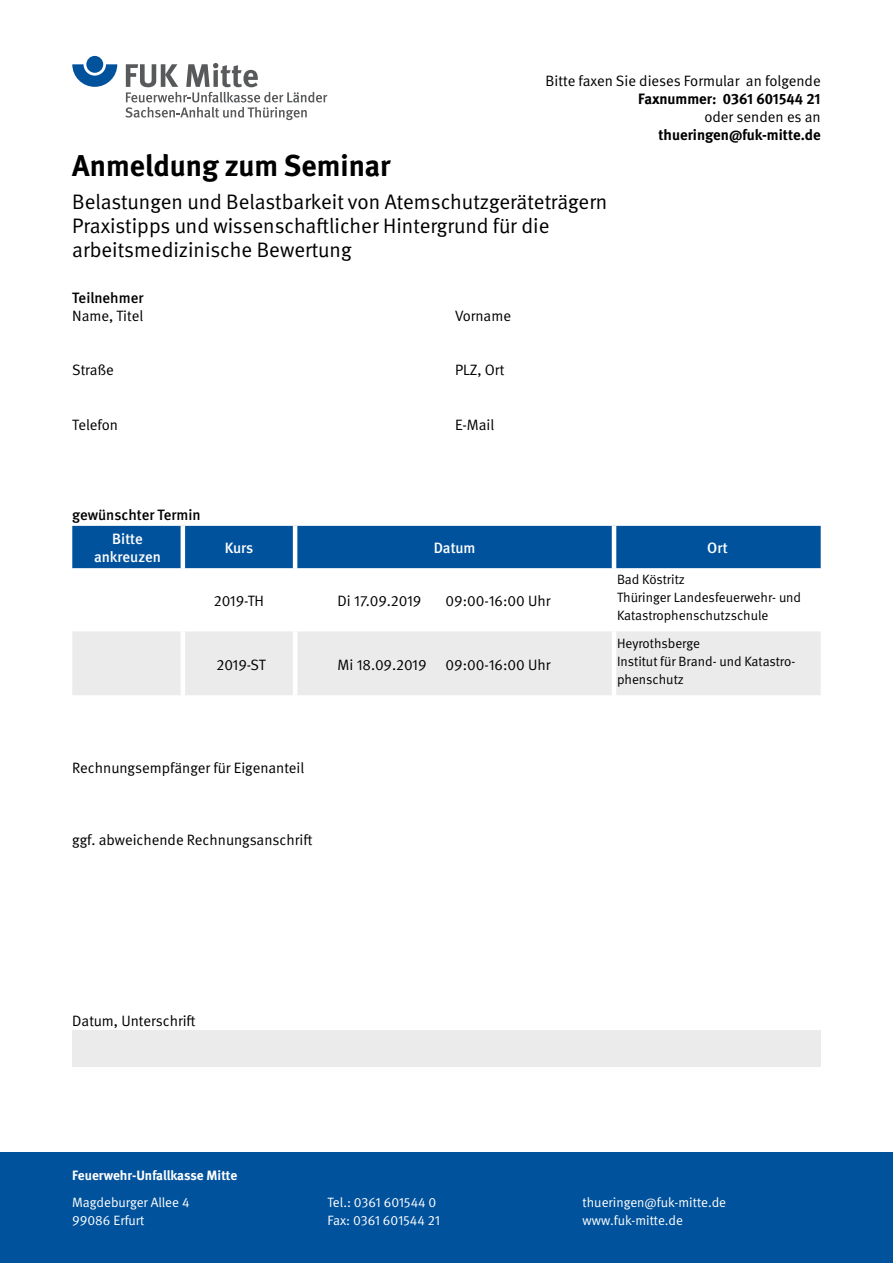
<style>
.page{position:relative;width:893px;height:1263px;background:#fff}
.page>*{position:absolute;margin:0;border:0;box-sizing:border-box;transform-origin:0 0}
.t1{font:700 30px "DGUV Meta";color:#000}
.t2{font:21px/24px "DGUV Meta";color:#000}
.t3{font:15px "DGUV Meta";color:#000}
.t4{font:700 15px "DGUV Meta";color:#000}
.t5{font:500 15px "DGUV Meta";color:#000}
.t6{font:500 15px/18px "DGUV Meta";color:#fff;text-align:center}
.t7{font:13.5px/18.1px "DGUV Meta";color:#000}
.t8{font:13.5px/18.1px "DGUV Meta";color:#fff}
.t9{font:700 13.5px "DGUV Meta";color:#fff}
</style>
<div class="page">
<div style="left:0;top:1152px;width:893px;height:111px;background:#00529c"></div>
<div style="left:72px;top:526px;width:749px;height:42px;background:#00529c"></div>
<svg style="left:72px;top:568px;width:749px;height:1px"></svg>
<div style="left:72px;top:631px;width:749px;height:64px;background:#ebebec"></div>
<hr style="left:181px;top:526px;width:4px;height:42px;background:#fff">
<hr style="left:293px;top:526px;width:4px;height:42px;background:#fff">
<hr style="left:612px;top:526px;width:4px;height:42px;background:#fff">
<hr style="left:181px;top:568px;width:4px;height:63px;background:#fff">
<hr style="left:293px;top:568px;width:4px;height:63px;background:#fff">
<hr style="left:612px;top:568px;width:4px;height:63px;background:#fff">
<hr style="left:181px;top:631px;width:4px;height:64px;background:#fff">
<hr style="left:293px;top:631px;width:4px;height:64px;background:#fff">
<hr style="left:612px;top:631px;width:4px;height:64px;background:#fff">
<div style="left:72px;top:1030px;width:749px;height:36px;background:#ebebec"></div>
<svg style="left:72px;top:64px;width:45px;height:23px"></svg>
<div style="left:86px;top:56px;width:17px;height:17px;background:#00529c;border-radius:50%"></div>
<svg style="left:125px;top:63px;width:202px;height:57px"></svg>
<p class="t3" style="left:546px;top:72px;width:277px">Bitte faxen Sie dieses Formular an folgende</p>
<p class="t4" style="left:638px;top:90px;width:184px">Faxnummer: 0361 601544 21</p>
<p class="t3" style="left:704px;top:108px;width:118px">oder senden es an</p>
<p class="t4" style="left:658px;top:126px;width:164px">thueringen@fuk-mitte.de</p>
<h1 class="t1" style="left:72px;top:148px;width:320px">Anmeldung zum Seminar</h1>
<h2 class="t2" style="left:72px;top:191px;width:537px">Belastungen und Belastbarkeit von Atemschutzgeräteträgern<br>Praxistipps und wissenschaftlicher Hintergrund für die arbeitsmedizinische Bewertung</h2>
<p class="t5" style="left:72px;top:289px;width:73px">Teilnehmer</p>
<p class="t3" style="left:72px;top:307px;width:72px">Name, Titel</p>
<p class="t3" style="left:72px;top:361px;width:43px">Straße</p>
<p class="t3" style="left:72px;top:416px;width:47px">Telefon</p>
<p class="t3" style="left:455px;top:307px;width:58px">Vorname</p>
<p class="t3" style="left:455px;top:361px;width:51px">PLZ, Ort</p>
<p class="t3" style="left:455px;top:416px;width:41px">E-Mail</p>
<p class="t5" style="left:72px;top:506px;width:130px">gewünschter Termin</p>
<p class="t6" style="left:94px;top:530px;width:68px">Bitte ankreuzen</p>
<p class="t6" style="left:225px;top:539px;width:30px">Kurs</p>
<p class="t6" style="left:434px;top:539px;width:43px">Datum</p>
<p class="t6" style="left:707px;top:539px;width:22px">Ort</p>
<p class="t3" style="left:214px;top:592px;width:52px">2019-TH</p>
<p class="t3" style="left:338px;top:592px;width:85px">Di 17.09.2019</p>
<p class="t3" style="left:446px;top:592px;width:106px">09:00-16:00 Uhr</p>
<p class="t7" style="left:617px;top:571px;width:186px">Bad Köstritz<br>Thüringer Landesfeuerwehr- und<br>Katastrophenschutzschule</p>
<p class="t3" style="left:217px;top:656px;width:51px">2019-ST</p>
<p class="t3" style="left:338px;top:656px;width:90px">Mi 18.09.2019</p>
<p class="t3" style="left:446px;top:656px;width:106px">09:00-16:00 Uhr</p>
<p class="t3" style="left:72px;top:759px;width:234px">Rechnungsempfänger für Eigenanteil</p>
<p class="t3" style="left:72px;top:831px;width:242px">ggf. abweichende Rechnungsanschrift</p>
<p class="t3" style="left:72px;top:1012px;width:125px">Datum, Unterschrift</p>
<p class="t7" style="left:617px;top:634px;width:180px">Heyrothsberge<br>Institut für Brand- und Katastro&shy;phenschutz</p>
<p class="t9" style="left:72px;top:1167px;width:167px">Feuerwehr-Unfallkasse Mitte</p>
<p class="t8" style="left:72px;top:1193px;width:119px">Magdeburger Allee 4<br>99086 Erfurt</p>
<p class="t8" style="left:327px;top:1193px;width:114px">Tel.: 0361 601544 0<br>Fax: 0361 601544 21</p>
<p class="t8" style="left:583px;top:1193px;width:145px">thueringen@fuk-mitte.de www.fuk-mitte.de</p>
</div>
